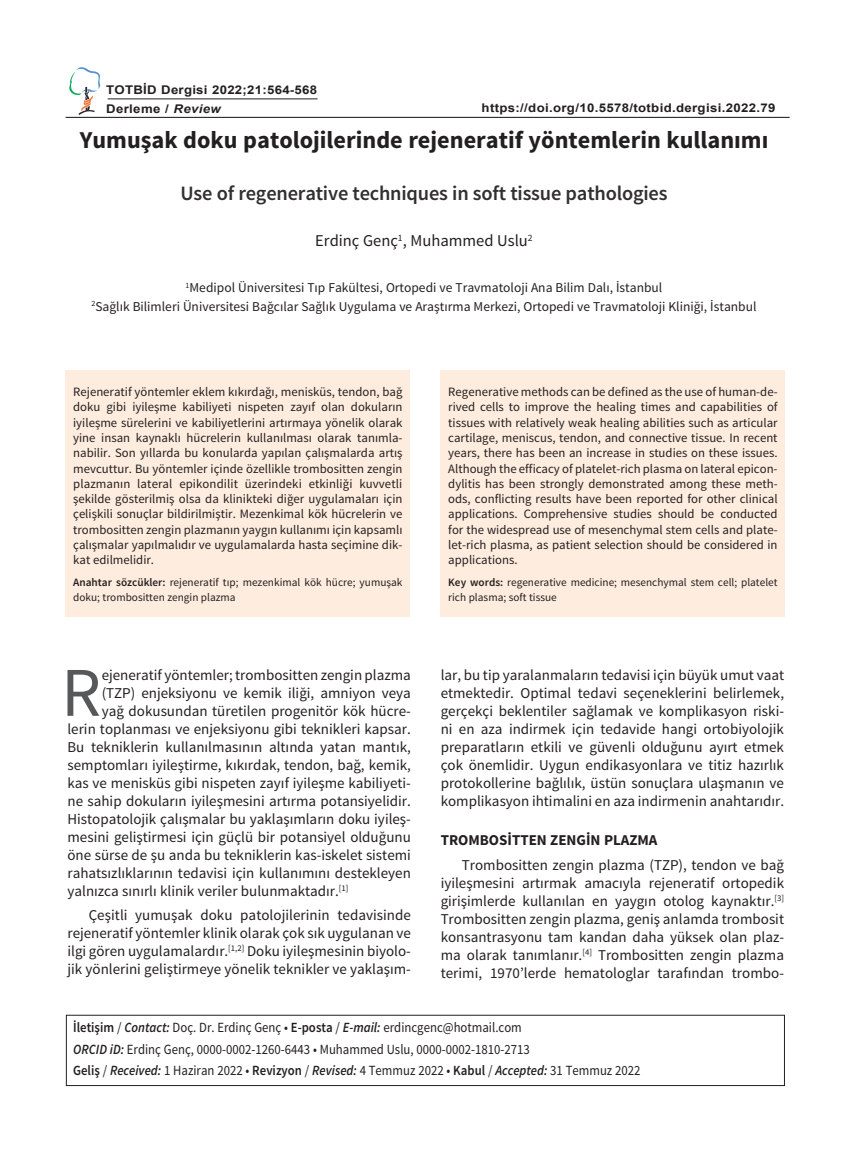
<style>
.page{position:relative;width:851px;height:1149px;background:#fff}
.page>*{position:absolute;margin:0;border:0;box-sizing:border-box;transform-origin:0 0}
.t1{font:69.9px "Source Sans Pro";color:#57585a}
.t2{font:700 24.15px "Source Sans Pro";color:#231f20}
.t3{font:600 20.4px "Source Sans Pro";letter-spacing:-.01em;color:#312f30}
.t4{font:16.5px "Source Sans Pro";color:#231f20}
.t5{font:15px/18px "Source Sans Pro";color:#231f20;text-align:justify}
.t6{font:700 15px "Source Sans Pro";color:#231f20}
.t7{font:14.1px/21.8px "Source Sans Pro";color:#231f20;scale:.91 1}
.t8{font:13.5px/18.5px "Source Sans Pro";color:#231f20;text-align:center}
.t9{font:12.75px/15.3px "Source Sans Pro";color:#231f20;text-align:justify}
.t10{font:700 12px/18.8px "Arial";letter-spacing:.025em;color:#231f20;scale:1.1 1}
.t11{font:11.25px/15.3px "Source Sans Pro";color:#231f20}
.s1{font-style:italic}
.s2{font-weight:600}
.s3{font-weight:600;font-style:italic}
</style>
<div class="page">
<div style="left:440px;top:370px;width:345px;height:247px;background:#feecde"></div>
<div style="left:66px;top:370px;width:344px;height:247px;background:#feecde"></div>
<svg style="left:69px;top:67px;width:31px;height:48px"></svg>
<hr style="left:108px;top:99px;width:209px;height:1px;background:#231f20">
<hr style="left:66px;top:117px;width:723px;height:1px;background:#231f20">
<div style="left:66px;top:1014px;width:718px;height:71px;border:1px solid #231f20"></div>
<p class="t10" style="left:106px;top:81px;width:193px">TOTBİD Dergisi 2022;21:564-568<br>Derleme / <span class="s1">Review</span></p>
<p class="t10" style="left:481px;top:99px;width:268px">https://doi.org/10.5578/totbid.dergisi.2022.79</p>
<h2 class="t2" style="left:80px;top:124px;width:690px">Yumuşak doku patolojilerinde rejeneratif yöntemlerin kullanımı</h2>
<h3 class="t3" style="left:180px;top:180px;width:488px">Use of regenerative techniques in soft tissue pathologies</h3>
<p class="t4" style="left:315px;top:230px;width:219px">Erdinç Genç<sup>1</sup>, Muhammed Uslu<sup>2</sup></p>
<p class="t8" style="left:91px;top:279px;width:666px"><sup>1</sup>Medipol Üniversitesi Tıp Fakültesi, Ortopedi ve Travmatoloji Ana Bilim Dalı, İstanbul<br><sup>2</sup>Sağlık Bilimleri Üniversitesi Bağcılar Sağlık Uygulama ve Araştırma Merkezi, Ortopedi ve Travmatoloji Kliniği, İstanbul</p>
<p class="t9" style="left:73px;top:384px;width:331px">Rejeneratif yöntemler eklem kıkırdağı, menisküs, tendon, bağ doku gibi iyileşme kabiliyeti nispeten zayıf olan dokuların iyileşme sürelerini ve kabiliyetlerini artırmaya yönelik olarak yine insan kaynaklı hücrelerin kullanılması olarak tanımla&shy;nabilir. Son yıllarda bu konularda yapılan çalışmalarda artış mevcuttur. Bu yöntemler içinde özellikle trombositten zengin plazmanın lateral epikondilit üzerindeki etkinliği kuvvetli şekilde gösterilmiş olsa da klinikteki diğer uygulamaları için çelişkili sonuçlar bildirilmiştir. Mezenkimal kök hücrelerin ve trombositten zengin plazmanın yaygın kullanımı için kapsamlı çalışmalar yapılmalıdır ve uygulamalarda hasta seçimine dik&shy;kat edilmelidir.</p>
<p class="t11" style="left:73px;top:574px;width:331px"><span class="s2">Anahtar sözcükler:</span> rejeneratif tıp; mezenkimal kök hücre; yumuşak doku; trombositten zengin plazma</p>
<h1 class="t1" style="left:61px;top:649px;width:42px">R</h1>
<p class="t5" style="left:102px;top:666px;width:311px">ejeneratif yöntemler; trombositten zengin plazma</p>
<p class="t5" style="left:102px;top:684px;width:311px">(TZP) enjeksiyonu ve kemik iliği, amniyon veya</p>
<p class="t5" style="left:102px;top:702px;width:310px">yağ dokusundan türetilen progenitör kök hücre-</p>
<p class="t5" style="left:67px;top:720px;width:345px">lerin toplanması ve enjeksiyonu gibi teknikleri kapsar.</p>
<p class="t5" style="left:67px;top:738px;width:345px">Bu tekniklerin kullanılmasının altında yatan mantık,</p>
<p class="t5" style="left:67px;top:756px;width:345px">semptomları iyileştirme, kıkırdak, tendon, bağ, kemik,</p>
<p class="t5" style="left:67px;top:774px;width:345px">kas ve menisküs gibi nispeten zayıf iyileşme kabiliyeti-</p>
<p class="t5" style="left:67px;top:792px;width:345px">ne sahip dokuların iyileşmesini artırma potansiyelidir.</p>
<p class="t5" style="left:67px;top:810px;width:345px">Histopatolojik çalışmalar bu yaklaşımların doku iyileş-</p>
<p class="t5" style="left:67px;top:828px;width:345px">mesini geliştirmesi için güçlü bir potansiyel olduğunu</p>
<p class="t5" style="left:67px;top:846px;width:345px">öne sürse de şu anda bu tekniklerin kas-iskelet sistemi</p>
<p class="t5" style="left:67px;top:864px;width:345px">rahatsızlıklarının tedavisi için kullanımını destekleyen</p>
<p class="t5" style="left:67px;top:882px;width:282px">yalnızca sınırlı klinik veriler bulunmaktadır.<sup>[1]</sup></p>
<p class="t5" style="left:67px;top:906px;width:345px;text-indent:21px">Çeşitli yumuşak doku patolojilerinin tedavisinde rejeneratif yöntemler klinik olarak çok sık uygulanan ve ilgi gören uygulamalardır.<sup>[1,2]</sup> Doku iyileşmesinin biyolo&shy;jik yönlerini geliştirmeye yönelik teknikler ve yaklaşım-</p>
<p class="t9" style="left:448px;top:384px;width:331px">Regenerative methods can be defined as the use of human-de&shy;rived cells to improve the healing times and capabilities of tissues with relatively weak healing abilities such as articular cartilage, meniscus, tendon, and connective tissue. In recent years, there has been an increase in studies on these issues.<br>Although the efficacy of platelet-rich plasma on lateral epicon&shy;dylitis has been strongly demonstrated among these meth&shy;ods, conflicting results have been reported for other clinical applications. Comprehensive studies should be conducted for the widespread use of mesenchymal stem cells and plate&shy;let-rich plasma, as patient selection should be considered in applications.</p>
<p class="t11" style="left:448px;top:574px;width:331px"><span class="s2">Key words:</span> regenerative medicine; mesenchymal stem cell; platelet rich plasma; soft tissue</p>
<p class="t5" style="left:440px;top:666px;width:345px">lar, bu tip yaralanmaların tedavisi için büyük umut vaat etmektedir. Optimal tedavi seçeneklerini belirlemek, gerçekçi beklentiler sağlamak ve komplikasyon riski&shy;ni en aza indirmek için tedavide hangi ortobiyolojik preparatların etkili ve güvenli olduğunu ayırt etmek çok önemlidir. Uygun endikasyonlara ve titiz hazırlık protokollerine bağlılık, üstün sonuçlara ulaşmanın ve komplikasyon ihtimalini en aza indirmenin anahtarıdır.</p>
<p class="t6" style="left:440px;top:830px;width:218px">TROMBOSİTTEN ZENGİN PLAZMA</p>
<p class="t5" style="left:440px;top:855px;width:345px;text-indent:21px">Trombositten zengin plazma (TZP), tendon ve bağ iyileşmesini artırmak amacıyla rejeneratif ortopedik girişimlerde kullanılan en yaygın otolog kaynaktır.<sup>[3] </sup>Trombositten zengin plazma, geniş anlamda trombosit konsantrasyonu tam kandan daha yüksek olan plaz&shy;ma olarak tanımlanır.<sup>[4]</sup> Trombositten zengin plazma terimi, 1970’lerde hematologlar tarafından trombo-</p>
<p class="t7" style="left:73px;top:1016px;width:625px"><span class="s2">İletişim</span> / <span class="s3">Contact:</span> Doç. Dr. Erdinç Genç • <span class="s2">E-posta</span> / <span class="s3">E-mail:</span> erdincgenc@hotmail.com<br><span class="s3">ORCID iD:</span> Erdinç Genç, 0000-0002-1260-6443 • Muhammed Uslu, 0000-0002-1810-2713<br><span class="s2">Geliş</span> / <span class="s3">Received:</span> 1 Haziran 2022 • <span class="s2">Revizyon</span> / <span class="s3">Revised:</span> 4 Temmuz 2022 • <span class="s2">Kabul</span> / <span class="s3">Accepted:</span> 31 Temmuz 2022</p>
</div>
